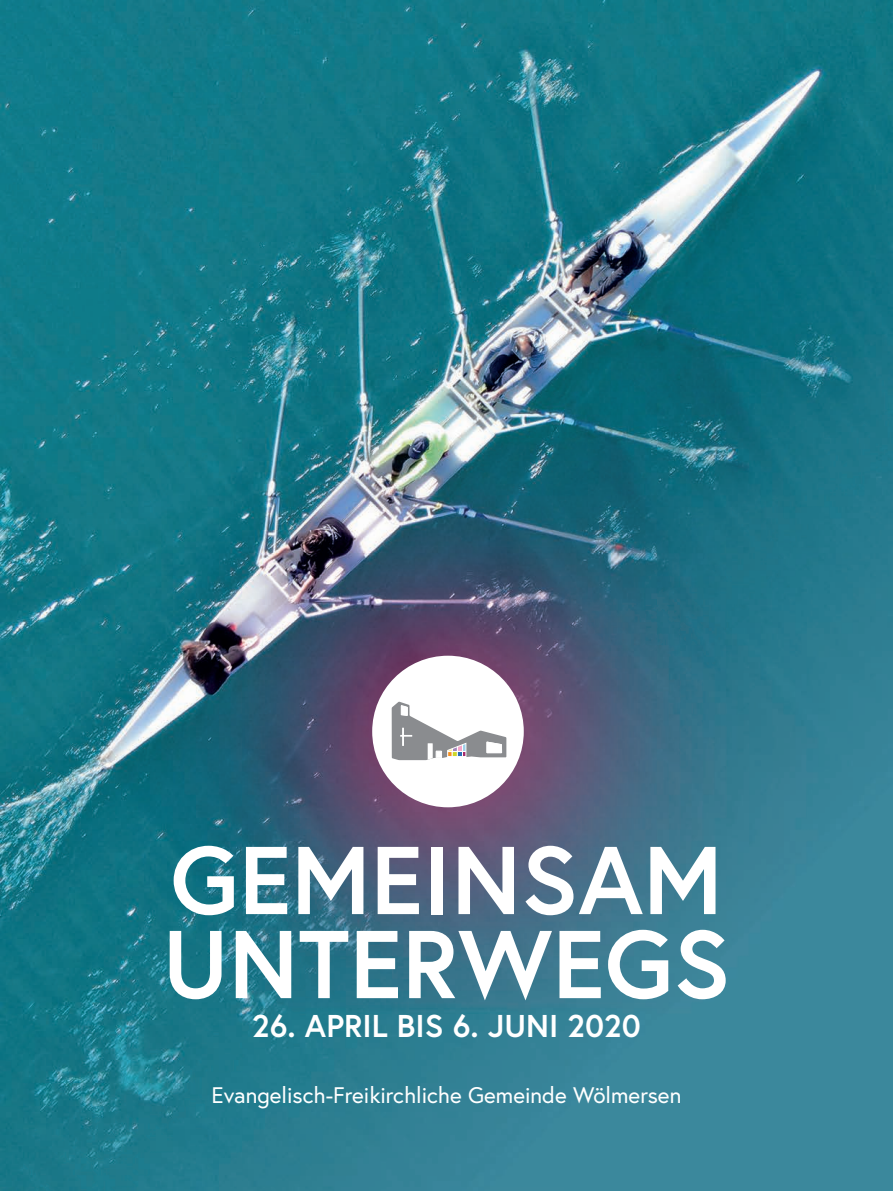
<style>
.page{position:relative;width:893px;height:1191px;background:#fff}
.page>*{position:absolute;margin:0;border:0;box-sizing:border-box;transform-origin:0 0}
.t1{font:700 96px/84px "Europa";color:#fff}
.t2{font:700 31.5px "Europa";color:#fff}
.t3{font:22.5px "Europa";color:#fff}
</style>
<div class="page">
<img style="left:0;top:0;width:893px;height:1191px">
<svg style="left:333px;top:619px;width:228px;height:228px;background:#624a6d"></svg>
<div style="left:372px;top:655px;width:152px;height:152px;background:#fff;border-radius:50%"></div>
<svg style="left:392px;top:701px;width:114px;height:59px"></svg>
<h1 class="t1" style="left:163px;top:835px;width:569px">GEMEINSAM<br>UNTERWEGS</h1>
<h2 class="t2" style="left:252px;top:1004px;width:390px">26. APRIL BIS 6. JUNI 2020</h2>
<p class="t3" style="left:212px;top:1080px;width:471px">Evangelisch-Freikirchliche Gemeinde Wölmersen</p>
</div>
